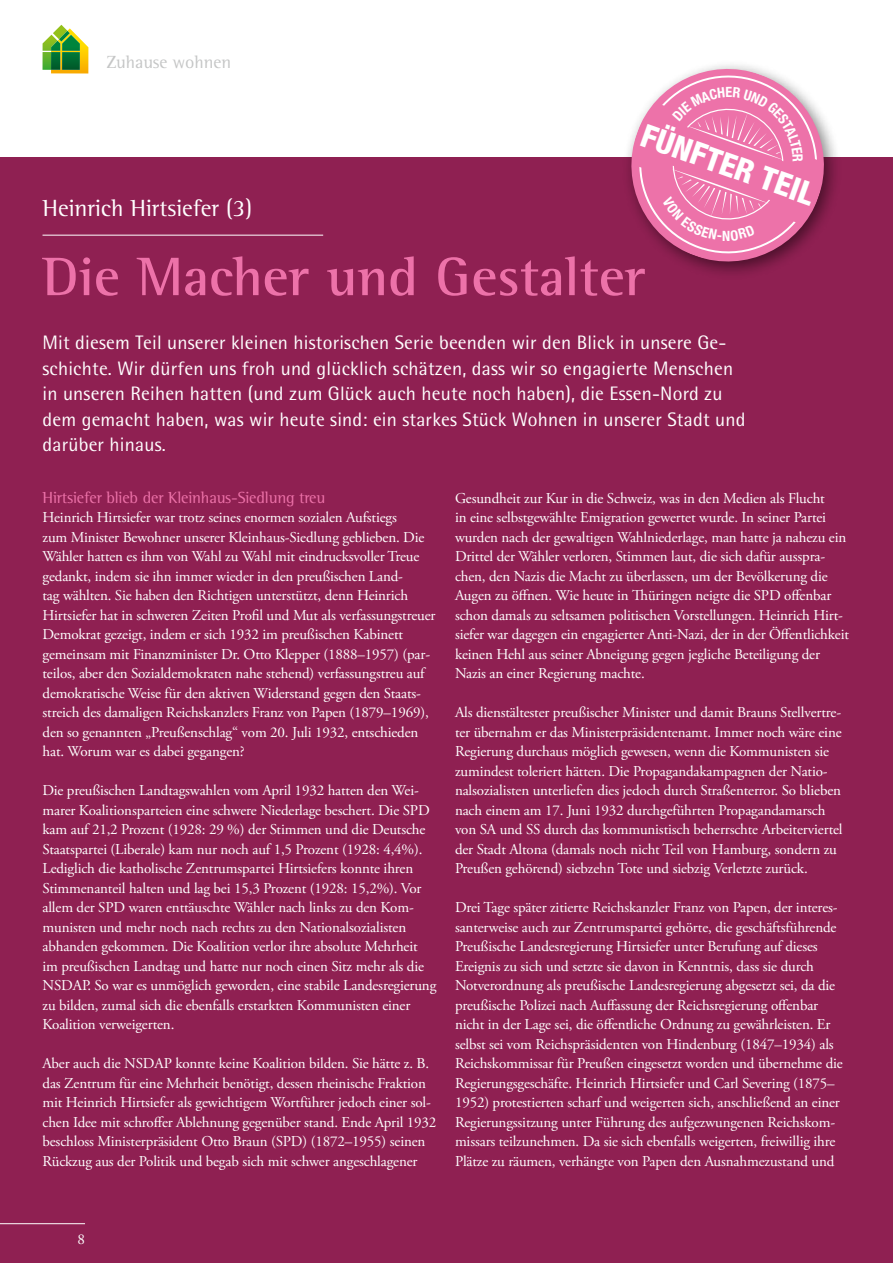
<style>
.page{position:relative;width:893px;height:1263px;background:#fff}
.page>*{position:absolute;margin:0;border:0;box-sizing:border-box;transform-origin:0 0}
.t1{font:700 55.5px "Rotis Semi Serif";color:#ed72a9}
.t2{font:800 condensed 32.1px "Helvetica Neue";color:#fff}
.t3{font:24px "Rotis Semi Serif";color:#fff}
.t4{font:19.5px/25.5px "Rotis Semi Sans";letter-spacing:.01em;color:#fff}
.t5{font:18px "Rotis Semi Serif";color:#c5c6c6}
.t6{font:16.5px "Rotis Semi Serif";letter-spacing:-.01em;color:#ed72a9}
.t7{font:15px/19.5px "Adobe Garamond Pro";letter-spacing:-.01em;color:#fff}
.t8{font:700 condensed 14.25px "Helvetica Neue";color:#fff}
</style>
<div class="page">
<div style="left:0;top:157px;width:893px;height:1106px;background:#8f2052"></div>
<hr style="left:43px;top:235px;width:280px;height:1px;background:#fff">
<div style="left:622px;top:60px;width:220px;height:220px;background:#000;opacity:.5"></div>
<svg style="left:622px;top:60px;width:214px;height:214px"></svg>
<svg style="left:43px;top:25px;width:45px;height:49px"></svg>
<hr style="left:0;top:1223px;width:85px;height:1px;background:#fff">
<svg style="left:639px;top:68px;width:178px;height:193px;background:#e57dab"></svg>
<p class="t5" style="left:107px;top:51px;width:126px">Zuhause wohnen</p>
<h3 class="t3" style="left:43px;top:194px;width:211px">Heinrich Hirtsiefer (3)</h3>
<p class="t8" style="left:725px;top:84px;width:8px">E</p>
<h2 class="t2" style="left:648px;top:116px;width:183px;rotate:19deg">FÜNFTER TEIL</h2>
<p class="t8" style="left:722px;top:227px;width:10px">N</p>
<h1 class="t1" style="left:43px;top:243px;width:604px">Die Macher und Gestalter</h1>
<p class="t4" style="left:43px;top:330px;width:705px">Mit diesem Teil unserer kleinen historischen Serie beenden wir den Blick in unsere Ge&shy;schichte. Wir dürfen uns froh und glücklich schätzen, dass wir so engagierte Menschen in unseren Reihen hatten (und zum Glück auch heute noch haben), die Essen-Nord zu dem gemacht haben, was wir heute sind: ein starkes Stück Wohnen in unserer Stadt und darüber hinaus.</p>
<p class="t6" style="left:43px;top:487px;width:284px">Hirtsiefer blieb der Kleinhaus-Siedlung treu</p>
<p class="t7" style="left:43px;top:508px;width:394px">Heinrich Hirtsiefer war trotz seines enormen sozialen Aufstiegs<br>zum Minister Bewohner unserer Kleinhaus-Siedlung geblieben. Die Wähler hatten es ihm von Wahl zu Wahl mit eindrucksvoller Treue gedankt, indem sie ihn immer wieder in den preußischen Land-<br>tag wählten. Sie haben den Richtigen unterstützt, denn Heinrich Hirtsiefer hat in schweren Zeiten Profil und Mut als verfassungstreuer Demokrat gezeigt, indem er sich 1932 im preußischen Kabinett gemeinsam mit Finanzminister Dr. Otto Klepper (1888–1957) (par&shy;teilos, aber den Sozialdemokraten nahe stehend) verfassungstreu auf demokratische Weise für den aktiven Widerstand gegen den Staats&shy;streich des damaligen Reichskanzlers Franz von Papen (1879–1969), den so genannten „Preußenschlag“ vom 20. Juli 1932, entschieden hat. Worum war es dabei gegangen?</p>
<p class="t7" style="left:43px;top:781px;width:395px">Die preußischen Landtagswahlen vom April 1932 hatten den Wei&shy;marer Koalitionsparteien eine schwere Niederlage beschert. Die SPD kam auf 21,2 Prozent (1928: 29 %) der Stimmen und die Deutsche Staatspartei (Liberale) kam nur noch auf 1,5 Prozent (1928: 4,4%).<br>Lediglich die katholische Zentrumspartei Hirtsiefers konnte ihren Stimmenanteil halten und lag bei 15,3 Prozent (1928: 15,2%). Vor allem der SPD waren enttäuschte Wähler nach links zu den Kom&shy;munisten und mehr noch nach rechts zu den Nationalsozialisten abhanden gekommen. Die Koalition verlor ihre absolute Mehrheit im preußischen Landtag und hatte nur noch einen Sitz mehr als die NSDAP. So war es unmöglich geworden, eine stabile Landesregierung zu bilden, zumal sich die ebenfalls erstarkten Kommunisten einer Koalition verweigerten.</p>
<p class="t7" style="left:43px;top:1054px;width:395px">Aber auch die NSDAP konnte keine Koalition bilden. Sie hätte z. B. das Zentrum für eine Mehrheit benötigt, dessen rheinische Fraktion mit Heinrich Hirtsiefer als gewichtigem Wortführer jedoch einer sol&shy;chen Idee mit schroffer Ablehnung gegenüber stand. Ende April 1932 beschloss Ministerpräsident Otto Braun (SPD) (1872–1955) seinen Rückzug aus der Politik und begab sich mit schwer angeschlagener</p>
<p class="t7" style="left:455px;top:489px;width:395px">Gesundheit zur Kur in die Schweiz, was in den Medien als Flucht<br>in eine selbstgewählte Emigration gewertet wurde. In seiner Partei wurden nach der gewaltigen Wahlniederlage, man hatte ja nahezu ein Drittel der Wähler verloren, Stimmen laut, die sich dafür ausspra&shy;chen, den Nazis die Macht zu überlassen, um der Bevölkerung die Augen zu öffnen. Wie heute in Thüringen neigte die SPD offenbar schon damals zu seltsamen politischen Vorstellungen. Heinrich Hirt&shy;siefer war dagegen ein engagierter Anti-Nazi, der in der Öffentlichkeit keinen Hehl aus seiner Abneigung gegen jegliche Beteiligung der Nazis an einer Regierung machte.</p>
<p class="t7" style="left:455px;top:703px;width:389px">Als dienstältester preußischer Minister und damit Brauns Stellvertre&shy;ter übernahm er das Ministerpräsidentenamt. Immer noch wäre eine Regierung durchaus möglich gewesen, wenn die Kommunisten sie zumindest toleriert hätten. Die Propagandakampagnen der Natio&shy;nalsozialisten unterliefen dies jedoch durch Straßenterror. So blieben nach einem am 17. Juni 1932 durchgeführten Propagandamarsch von SA und SS durch das kommunistisch beherrschte Arbeiterviertel der Stadt Altona (damals noch nicht Teil von Hamburg, sondern zu Preußen gehörend) siebzehn Tote und siebzig Verletzte zurück.</p>
<p class="t7" style="left:455px;top:898px;width:389px">Drei Tage später zitierte Reichskanzler Franz von Papen, der interes&shy;santerweise auch zur Zentrumspartei gehörte, die geschäftsführende Preußische Landesregierung Hirtsiefer unter Berufung auf dieses Ereignis zu sich und setzte sie davon in Kenntnis, dass sie durch Notverordnung als preußische Landesregierung abgesetzt sei, da die preußische Polizei nach Auffassung der Reichsregierung offenbar nicht in der Lage sei, die öffentliche Ordnung zu gewährleisten. Er selbst sei vom Reichspräsidenten von Hindenburg (1847–1934) als Reichskommissar für Preußen eingesetzt worden und übernehme die Regierungsgeschäfte. Heinrich Hirtsiefer und Carl Severing (1875– 1952) protestierten scharf und weigerten sich, anschließend an einer Regierungssitzung unter Führung des aufgezwungenen Reichskom&shy;missars teilzunehmen. Da sie sich ebenfalls weigerten, freiwillig ihre Plätze zu räumen, verhängte von Papen den Ausnahmezustand und</p>
<p class="t7" style="left:78px;top:1230px;width:9px">8</p>
</div>
